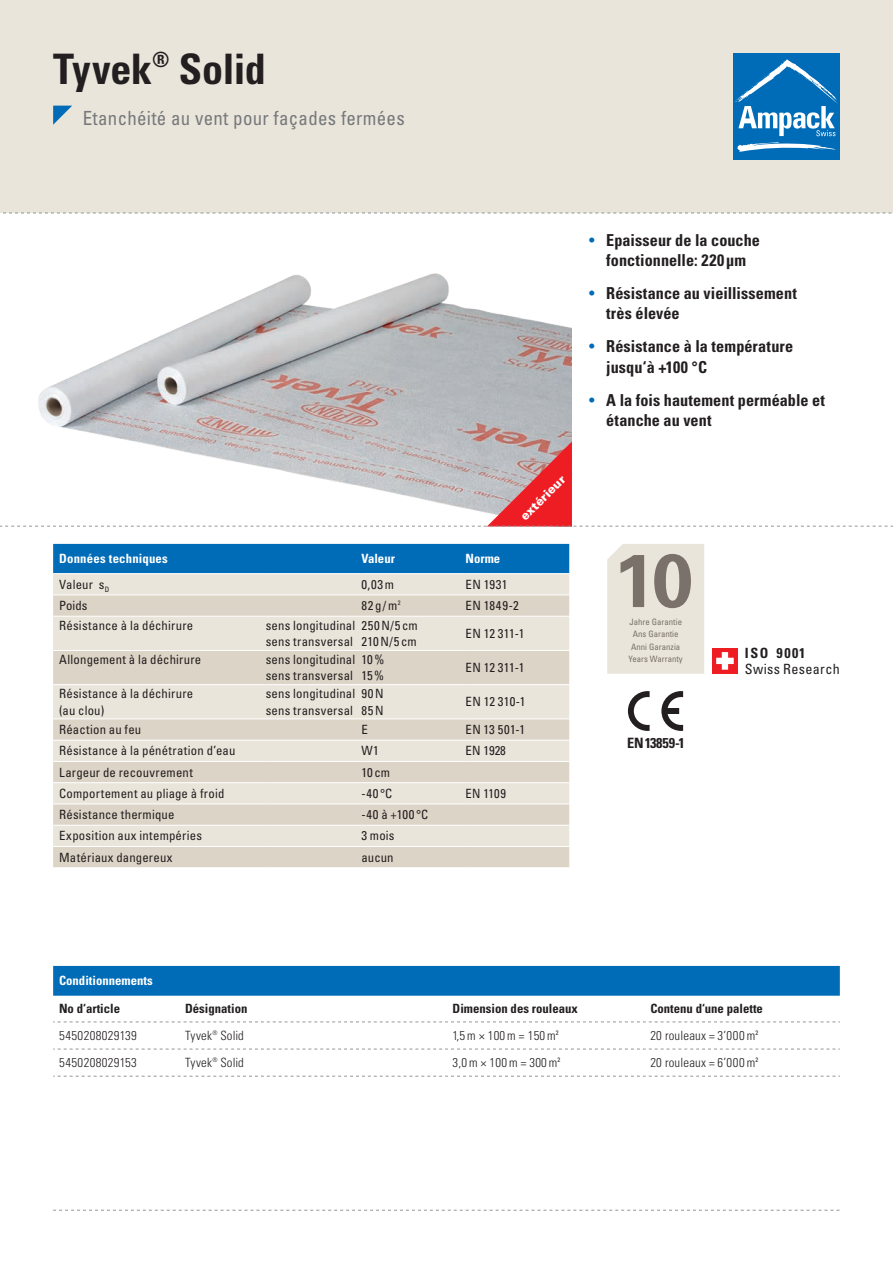
<style>
.page{position:relative;width:893px;height:1263px;background:#fff}
.page>*{position:absolute;margin:0;border:0;box-sizing:border-box;transform-origin:0 0}
.t1{font:700 condensed 42px "Univers LT Std";letter-spacing:-.01em;color:#231f20}
.t2{font:condensed 19.5px "Univers LT Std";letter-spacing:.015em;color:#76787b}
.t3{font:700 condensed 16.5px/20.2px "Univers LT Std";letter-spacing:.005em;color:#231f20}
.t4{font:700 condensed 14.25px "Univers LT Std";color:#231f20}
.t5{font:condensed 14.1px/15.5px "Univers LT Std";letter-spacing:.025em;color:#231f20}
.t6{font:condensed 12.75px/16.5px "Univers LT Std";letter-spacing:.015em;color:#231f20}
.Infos_Lauftext{font:300 condensed 12.75px "Univers LT Std";letter-spacing:.015em;color:#231f20}
.Infos_bold{font:700 condensed 12.75px "Univers LT Std";color:#231f20}
.Infos_bold-2{font:700 condensed 12.75px "Univers LT Std";color:#fff}
._04_Tabelle_Lauftext{font:300 condensed 12.75px "Univers LT Std";letter-spacing:.03em;color:#231f20}
.t7{font:900 12.15px "Univers LT Std";color:#fff}
.t8{font:condensed 8.7px/12.6px "Univers LT Std";color:#79716a;text-align:center}
.s1{font-weight:400;color:#006cb7}
.s2{font-weight:700}
</style>
<div class="page">
<img style="left:38px;top:273px;width:534px;height:168px">
<div style="left:0;top:0;width:893px;height:213px;background:#eae5da"></div>
<div style="left:733px;top:53px;width:107px;height:106px;background:#006cb7"></div>
<svg style="left:737px;top:142px;width:100px;height:10px"></svg>
<svg style="left:735px;top:59px;width:103px;height:77px"></svg>
<svg style="left:53px;top:106px;width:19px;height:19px"></svg>
<div style="left:53px;top:544px;width:516px;height:29px;background:#006cb7"></div>
<div style="left:53px;top:574px;width:516px;height:20px;background:#eae5da"></div>
<svg style="left:53px;top:595px;width:516px;height:272px;background:#e3dcd0"></svg>
<hr style="left:53px;top:616px;width:213px;height:1px;background:#fff">
<hr style="left:266px;top:616px;width:95px;height:1px;background:#fff">
<hr style="left:361px;top:616px;width:105px;height:1px;background:#fff">
<hr style="left:466px;top:616px;width:103px;height:1px;background:#fff">
<hr style="left:53px;top:650px;width:213px;height:1px;background:#fff">
<hr style="left:266px;top:650px;width:95px;height:1px;background:#fff">
<hr style="left:361px;top:650px;width:105px;height:1px;background:#fff">
<hr style="left:466px;top:650px;width:103px;height:1px;background:#fff">
<hr style="left:53px;top:684px;width:213px;height:1px;background:#fff">
<hr style="left:266px;top:684px;width:95px;height:1px;background:#fff">
<hr style="left:361px;top:684px;width:105px;height:1px;background:#fff">
<hr style="left:466px;top:684px;width:103px;height:1px;background:#fff">
<hr style="left:53px;top:718px;width:213px;height:1px;background:#fff">
<hr style="left:266px;top:718px;width:95px;height:1px;background:#fff">
<hr style="left:361px;top:718px;width:105px;height:1px;background:#fff">
<hr style="left:466px;top:718px;width:103px;height:1px;background:#fff">
<hr style="left:53px;top:740px;width:213px;height:1px;background:#fff">
<hr style="left:266px;top:740px;width:95px;height:1px;background:#fff">
<hr style="left:361px;top:740px;width:105px;height:1px;background:#fff">
<hr style="left:466px;top:740px;width:103px;height:1px;background:#fff">
<hr style="left:53px;top:825px;width:213px;height:1px;background:#fff">
<hr style="left:266px;top:825px;width:95px;height:1px;background:#fff">
<hr style="left:361px;top:825px;width:105px;height:1px;background:#fff">
<hr style="left:466px;top:825px;width:103px;height:1px;background:#fff">
<hr style="left:53px;top:846px;width:213px;height:1px;background:#fff">
<hr style="left:266px;top:846px;width:95px;height:1px;background:#fff">
<hr style="left:361px;top:846px;width:105px;height:1px;background:#fff">
<hr style="left:466px;top:846px;width:103px;height:1px;background:#fff">
<hr style="left:53px;top:761px;width:213px;height:1px;background:#fff">
<hr style="left:266px;top:761px;width:95px;height:1px;background:#fff">
<hr style="left:361px;top:761px;width:105px;height:1px;background:#fff">
<hr style="left:466px;top:761px;width:103px;height:1px;background:#fff">
<hr style="left:53px;top:782px;width:213px;height:1px;background:#fff">
<hr style="left:266px;top:782px;width:95px;height:1px;background:#fff">
<hr style="left:361px;top:782px;width:105px;height:1px;background:#fff">
<hr style="left:466px;top:782px;width:103px;height:1px;background:#fff">
<hr style="left:53px;top:803px;width:213px;height:1px;background:#fff">
<hr style="left:266px;top:803px;width:95px;height:1px;background:#fff">
<hr style="left:361px;top:803px;width:105px;height:1px;background:#fff">
<hr style="left:466px;top:803px;width:103px;height:1px;background:#fff">
<div style="left:53px;top:966px;width:787px;height:30px;background:#006cb7"></div>
<svg style="left:53px;top:1021px;width:787px;height:1px"></svg>
<svg style="left:53px;top:1049px;width:787px;height:1px"></svg>
<svg style="left:53px;top:1076px;width:787px;height:1px"></svg>
<svg style="left:53px;top:1210px;width:786px;height:1px"></svg>
<svg style="left:3px;top:213px;width:889px;height:1px"></svg>
<div style="left:712px;top:648px;width:26px;height:26px;background:#ee1d23"></div>
<svg style="left:716px;top:652px;width:18px;height:18px"></svg>
<svg style="left:607px;top:544px;width:97px;height:130px;background:#d9d3c9"></svg>
<svg style="left:0;top:441px;width:893px;height:86px"></svg>
<svg style="left:628px;top:691px;width:55px;height:40px"></svg>
<p class="t1" style="left:53px;top:43px;width:214px">Tyvek<sup>®</sup> Solid</p>
<p class="t2" style="left:83px;top:106px;width:323px">Etanchéité au vent pour façades fermées</p>
<p class="t7" style="left:517px;top:512px;width:59px;rotate:-45deg">extérieur</p>
<p class="Infos_bold-2" style="left:59px;top:551px;width:110px">Données techniques</p>
<p class="Infos_bold-2" style="left:361px;top:551px;width:35px">Valeur</p>
<p class="Infos_bold-2" style="left:466px;top:551px;width:36px">Norme</p>
<p class="t6" style="left:59px;top:576px;width:52px">Valeur s<sub>D</sub></p>
<p class="t6" style="left:361px;top:576px;width:34px">0,03m</p>
<p class="t6" style="left:466px;top:576px;width:43px">EN 1931</p>
<p class="t6" style="left:59px;top:597px;width:30px">Poids</p>
<p class="t6" style="left:361px;top:597px;width:41px">82g/m<sup>2</sup></p>
<p class="t6" style="left:466px;top:597px;width:55px">EN 1849-2</p>
<p class="t6" style="left:59px;top:617px;width:136px">Résistance à la déchirure</p>
<p class="t6" style="left:266px;top:617px;width:91px">sens longitudinal</p>
<p class="t6" style="left:266px;top:633px;width:89px">sens transversal</p>
<p class="t6" style="left:361px;top:617px;width:58px">250N/5cm</p>
<p class="t6" style="left:361px;top:633px;width:57px">210N/5cm</p>
<p class="t6" style="left:466px;top:625px;width:60px">EN 12 311-1</p>
<p class="t6" style="left:59px;top:651px;width:144px">Allongement à la déchirure</p>
<p class="t6" style="left:266px;top:651px;width:91px">sens longitudinal</p>
<p class="t6" style="left:266px;top:667px;width:89px">sens transversal</p>
<p class="t6" style="left:361px;top:651px;width:24px">10%<br>15%</p>
<p class="t6" style="left:466px;top:659px;width:60px">EN 12 311-1</p>
<p class="t6" style="left:59px;top:685px;width:136px">Résistance à la déchirure (au clou)</p>
<p class="t6" style="left:266px;top:685px;width:91px">sens longitudinal</p>
<p class="t6" style="left:361px;top:685px;width:24px">90N</p>
<p class="t6" style="left:361px;top:702px;width:24px">85N</p>
<p class="t6" style="left:266px;top:702px;width:89px">sens transversal</p>
<p class="t6" style="left:466px;top:693px;width:61px">EN 12 310-1</p>
<p class="t6" style="left:59px;top:721px;width:84px">Réaction au feu</p>
<p class="t6" style="left:361px;top:721px;width:8px">E</p>
<p class="t6" style="left:466px;top:721px;width:61px">EN 13 501-1</p>
<p class="t6" style="left:59px;top:742px;width:178px">Résistance à la pénétration d’eau</p>
<p class="t6" style="left:361px;top:742px;width:19px">W1</p>
<p class="t6" style="left:466px;top:742px;width:42px">EN 1928</p>
<p class="t6" style="left:59px;top:764px;width:135px">Largeur de recouvrement</p>
<p class="t6" style="left:361px;top:764px;width:30px">10cm</p>
<p class="t6" style="left:59px;top:785px;width:167px">Comportement au pliage à froid</p>
<p class="t6" style="left:361px;top:785px;width:32px">-40°C</p>
<p class="t6" style="left:466px;top:785px;width:42px">EN 1109</p>
<p class="t6" style="left:59px;top:806px;width:117px">Résistance thermique</p>
<p class="t6" style="left:361px;top:806px;width:68px">-40 à +100°C</p>
<p class="t6" style="left:59px;top:827px;width:144px">Exposition aux intempéries</p>
<p class="t6" style="left:361px;top:827px;width:35px">3 mois</p>
<p class="t6" style="left:59px;top:849px;width:115px">Matériaux dangereux</p>
<p class="t6" style="left:361px;top:849px;width:34px">aucun</p>
<p class="t3" style="left:589px;top:230px;width:172px;text-align:center"><span class="s1">•</span> Epaisseur de la couche fonctionnelle: 220μm</p>
<p class="t3" style="left:606px;top:283px;width:192px;text-indent:-17px"><span class="s1">•</span> Résistance au vieillissement très élevée</p>
<p class="t3" style="left:606px;top:336px;width:188px;text-indent:-17px"><span class="s1">•</span> Résistance à la température jusqu‘à +100 °C</p>
<p class="t3" style="left:606px;top:390px;width:220px;text-indent:-17px"><span class="s1">•</span> A la fois hautement perméable et étanche au vent</p>
<p class="t8" style="left:629px;top:615px;width:56px">Jahre Garantie<br>Ans Garantie<br>Anni Garanzia<br>Years Warranty</p>
<p class="t4" style="left:627px;top:734px;width:59px">EN 13859-1</p>
<p class="t5" style="left:745px;top:645px;width:96px"><span class="s2">ISO 9001<br></span>Swiss Research</p>
<p class="Infos_bold-2" style="left:59px;top:973px;width:95px">Conditionnements</p>
<p class="Infos_bold" style="left:59px;top:1001px;width:62px">No d‘article</p>
<p class="Infos_bold" style="left:185px;top:1001px;width:64px">Désignation</p>
<p class="Infos_bold" style="left:453px;top:1001px;width:127px">Dimension des rouleaux</p>
<p class="Infos_bold" style="left:650px;top:1001px;width:114px">Contenu d‘une palette</p>
<p class="_04_Tabelle_Lauftext" style="left:59px;top:1027px;width:79px">5450208029139</p>
<p class="Infos_Lauftext" style="left:185px;top:1027px;width:60px">Tyvek<sup>®</sup> Solid</p>
<p class="Infos_Lauftext" style="left:453px;top:1027px;width:108px">1,5m × 100m = 150m<sup>2</sup></p>
<p class="Infos_Lauftext" style="left:650px;top:1027px;width:110px">20 rouleaux = 3’000m<sup>2</sup></p>
<p class="_04_Tabelle_Lauftext" style="left:59px;top:1055px;width:79px">5450208029153</p>
<p class="Infos_Lauftext" style="left:185px;top:1055px;width:60px">Tyvek<sup>®</sup> Solid</p>
<p class="Infos_Lauftext" style="left:453px;top:1055px;width:109px">3,0m × 100m = 300m<sup>2</sup></p>
<p class="Infos_Lauftext" style="left:650px;top:1055px;width:110px">20 rouleaux = 6’000m<sup>2</sup></p>
</div>
